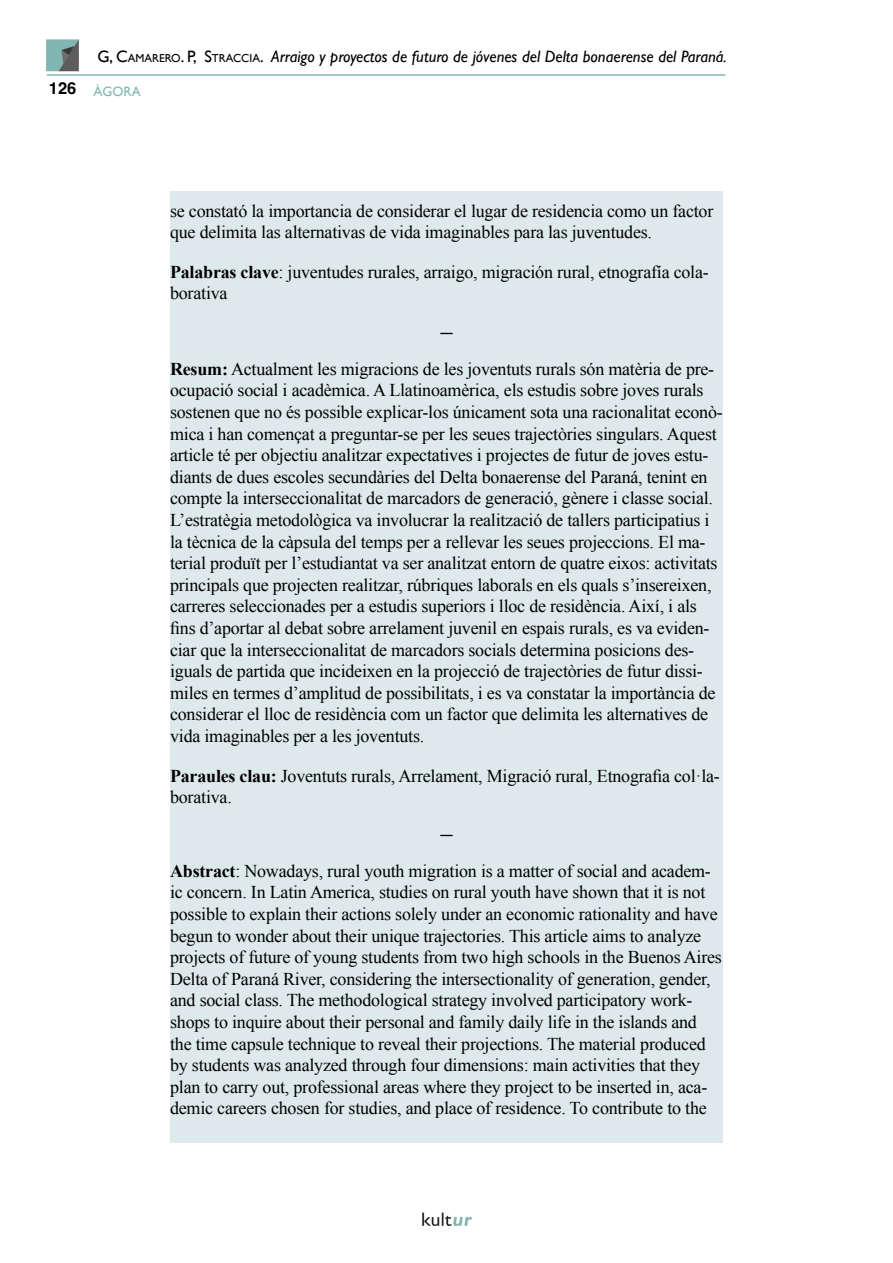
<style>
.page{position:relative;width:893px;height:1263px;background:#fff}
.page>*{position:absolute;margin:0;border:0;box-sizing:border-box;transform-origin:0 0}
.Abstract_Keywords{font:18px/21.6px "Times New Roman";letter-spacing:-.01em;color:#000}
.t1{font:italic 16.5px "Gill Sans";color:#000}
.t2{font:700 16.5px "Helvetica";color:#000}
.t3{font:16.5px "Calibri";color:#00000a}
.t4{font:13.5px "Gill Sans";color:#81b8b3}
.s1{font-style:normal}
.s2{font-style:normal;font-size:11.55px}
.s3{font-weight:700}
</style>
<div class="page">
<img style="left:46px;top:39px;width:33px;height:33px">
<img style="left:422px;top:1212px;width:50px;height:14px">
<hr style="left:47px;top:74px;width:678px;height:2px;background:#81b8b3">
<div style="left:170px;top:191px;width:553px;height:952px;background:#dde9ea"></div>
<p class="t2" style="left:49px;top:78px;width:29px">126</p>
<p class="t1" style="left:97px;top:47px;width:631px"><span class="s1">G, C</span><span class="s2">AMARERO</span><span class="s1">. P, S</span><span class="s2">TRACC IA</span><span class="s1">.</span> Arraigo y proyectos de futuro de jóvenes del Delta bonaerense del Paraná.</p>
<p class="t4" style="left:94px;top:83px;width:49px">ÀGORA</p>
<p class="Abstract_Keywords" style="left:170px;top:199px;width:545px">se constató la importancia de considerar el lugar de residencia como un factor que delimita las alternativas de vida imaginables para las juventudes.</p>
<p class="Abstract_Keywords" style="left:170px;top:261px;width:540px"><span class="s3">Palabras clave</span>: juventudes rurales, arraigo, migración rural, etnografía cola&shy;borativa</p>
<p class="t3" style="left:439px;top:322px;width:16px">—</p>
<p class="Abstract_Keywords" style="left:170px;top:358px;width:554px"><span class="s3">Resum:</span> Actualment les migracions de les joventuts rurals són matèria de pre&shy;ocupació social i acadèmica. A Llatinoamèrica, els estudis sobre joves rurals sostenen que no és possible explicar-los únicament sota una racionalitat econò&shy;mica i han començat a preguntar-se per les seues trajectòries singulars. Aquest article té per objectiu analitzar expectatives i projectes de futur de joves estu&shy;diants de dues escoles secundàries del Delta bonaerense del Paraná, tenint en compte la interseccionalitat de marcadors de generació, gènere i classe social.<br>L’estratègia metodològica va involucrar la realització de tallers participatius i la tècnica de la càpsula del temps per a rellevar les seues projeccions. El ma&shy;terial produït per l’estudiantat va ser analitzat entorn de quatre eixos: activitats principals que projecten realitzar, rúbriques laborals en els quals s’insereixen, carreres seleccionades per a estudis superiors i lloc de residència. Així, i als fins d’aportar al debat sobre arrelament juvenil en espais rurals, es va eviden&shy;ciar que la interseccionalitat de marcadors socials determina posicions des&shy;iguals de partida que incideixen en la projecció de trajectòries de futur dissi&shy;miles en termes d’amplitud de possibilitats, i es va constatar la importància de considerar el lloc de residència com un factor que delimita les alternatives de vida imaginables per a les joventuts.</p>
<p class="Abstract_Keywords" style="left:170px;top:764px;width:551px"><span class="s3">Paraules clau:</span> Joventuts rurals, Arrelament, Migració rural, Etnografia col·la&shy;borativa.</p>
<p class="t3" style="left:439px;top:824px;width:16px">—</p>
<p class="Abstract_Keywords" style="left:170px;top:860px;width:553px"><span class="s3">Abstract</span>: Nowadays, rural youth migration is a matter of social and academ&shy;ic concern. In Latin America, studies on rural youth have shown that it is not possible to explain their actions solely under an economic rationality and have begun to wonder about their unique trajectories. This article aims to analyze projects of future of young students from two high schools in the Buenos Aires Delta of Paraná River, considering the intersectionality of generation, gender, and social class. The methodological strategy involved participatory work&shy;shops to inquire about their personal and family daily life in the islands and the time capsule technique to reveal their projections. The material produced by students was analyzed through four dimensions: main activities that they plan to carry out, professional areas where they project to be inserted in, aca&shy;demic careers chosen for studies, and place of residence. To contribute to the</p>
</div>
